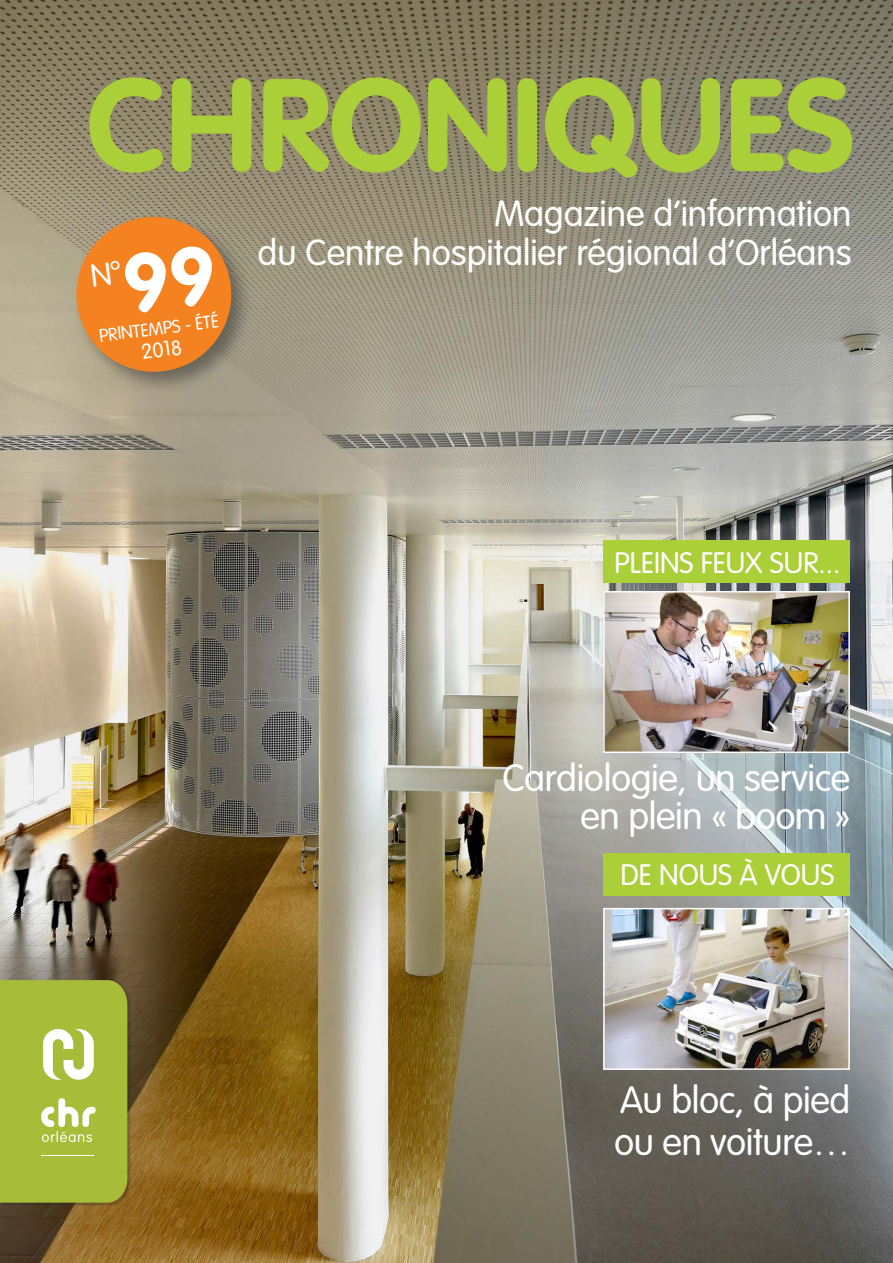
<style>
.page{position:relative;width:893px;height:1263px;background:#fff}
.page>*{position:absolute;margin:0;border:0;box-sizing:border-box;transform-origin:0 0}
.t1{font:700 129.6px "VAG Rounded";color:#abcf38}
.t2{font:300 37.5px "VAG Rounded";letter-spacing:-.01em;color:#fff}
.t3{font:300 35.7px "VAG Rounded";color:#fff}
.t4{font:300 29.25px "VAG Rounded";color:#fff}
.t5{font:300 21px "VAG Rounded";color:#fff}
.t6{font:300 18px "VAG Rounded";color:#fff}
</style>
<div class="page">
<img style="left:0;top:0;width:893px;height:1263px">
<div style="left:71px;top:212px;width:183px;height:183px;background:#231f20;opacity:.45"></div>
<div style="left:0;top:980px;width:131px;height:226px;background:#231f20;opacity:.3"></div>
<img style="left:605px;top:593px;width:243px;height:158px">
<div style="left:603px;top:591px;width:247px;height:162px;border:1px solid #fff"></div>
<img style="left:605px;top:910px;width:243px;height:158px">
<div style="left:603px;top:908px;width:247px;height:162px;border:1px solid #fff"></div>
<div style="left:603px;top:541px;width:247px;height:42px;background:#abcf38"></div>
<div style="left:603px;top:853px;width:247px;height:43px;background:#abcf38"></div>
<svg style="left:0;top:980px;width:127px;height:223px;background:#adc048"></svg>
<hr style="left:41px;top:1155px;width:53px;height:1px;background:#fff">
<svg style="left:72px;top:212px;width:164px;height:164px;background:#d9863b"></svg>
<p class="t1" style="left:87px;top:49px;width:769px">CHRONIQUES</p>
<p class="t3" style="left:494px;top:193px;width:359px">Magazine d’information</p>
<p class="t3" style="left:258px;top:232px;width:595px">du Centre hospitalier régional d’Orléans</p>
<p class="t6" style="left:98px;top:325px;width:122px;rotate:-7deg">PRINTEMPS - ÉTÉ</p>
<p class="t5" style="left:140px;top:340px;width:42px;rotate:-7deg">2018</p>
<p class="t4" style="left:615px;top:546px;width:227px">PLEINS FEUX SUR...</p>
<p class="t2" style="left:502px;top:757px;width:350px">Cardiologie, un service</p>
<p class="t2" style="left:580px;top:794px;width:271px">en plein « boom »</p>
<p class="t4" style="left:620px;top:858px;width:215px">DE NOUS À VOUS</p>
<p class="t2" style="left:620px;top:1078px;width:232px">Au bloc, à pied</p>
<p class="t2" style="left:614px;top:1120px;width:238px">ou en voiture…</p>
</div>
